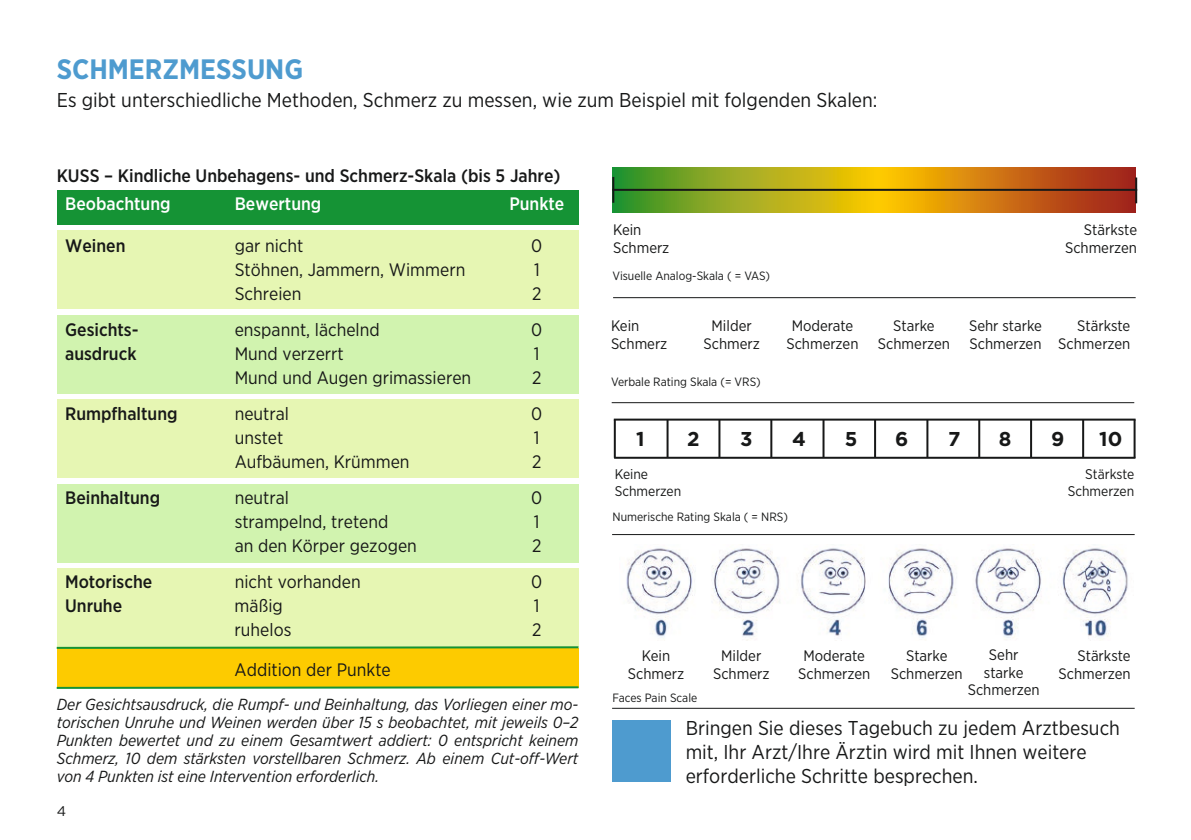
<style>
.page{position:relative;width:1191px;height:840px;background:#fff}
.page>*{position:absolute;margin:0;border:0;box-sizing:border-box;transform-origin:0 0}
.t1{font:700 28px "Gotham Narrow";color:#4e9bcf}
.t2{font:20px/24px "Gotham Narrow";color:#171818}
.t3{font:700 20px "Gotham";color:#171818}
.t4{font:18px "Gotham Narrow";color:#171818}
.t5{font:500 18px "Gotham Narrow";color:#171818}
.t6{font:500 18px "Gotham Narrow";color:#fff}
.t7{font:italic 16px/18px "Gotham Narrow";color:#171818;text-align:justify}
.t8{font:15.2px/17.8px "Gotham Narrow";color:#171818;text-align:center}
.t9{font:14px/17.2px "Gotham Narrow";color:#171818}
.t10{font:14px "Gotham";color:#171818}
.t11{font:12px "Gotham Narrow";color:#171818}
</style>
<div class="page">
<div style="left:57px;top:190px;width:521px;height:34px;background:#159335"></div>
<div style="left:57px;top:647px;width:521px;height:40px;background:#fdcb00"></div>
<div style="left:57px;top:230px;width:521px;height:78px;background:#e6f6b3"></div>
<div style="left:57px;top:399px;width:521px;height:78px;background:#e6f6b3"></div>
<div style="left:57px;top:568px;width:521px;height:78px;background:#e6f6b3"></div>
<div style="left:57px;top:315px;width:521px;height:78px;background:#d1f3af"></div>
<div style="left:57px;top:484px;width:521px;height:78px;background:#d1f3af"></div>
<hr style="left:57px;top:646px;width:521px;height:2px;background:#159335">
<hr style="left:57px;top:686px;width:521px;height:2px;background:#159335">
<div style="left:612px;top:720px;width:58px;height:61px;background:#4e9bcf"></div>
<img style="left:626px;top:546px;width:502px;height:94px">
<hr style="left:611px;top:402px;width:523px;height:1px;background:#171818">
<hr style="left:613px;top:297px;width:522px;height:1px;background:#171818">
<hr style="left:612px;top:534px;width:522px;height:1px;background:#171818">
<hr style="left:612px;top:707px;width:522px;height:1px;background:#171818">
<hr style="left:614px;top:418px;width:521px;height:2px;background:#171818">
<hr style="left:614px;top:456px;width:521px;height:2px;background:#171818">
<hr style="left:614px;top:419px;width:2px;height:38px;background:#171818">
<hr style="left:666px;top:419px;width:2px;height:38px;background:#171818">
<hr style="left:718px;top:419px;width:2px;height:38px;background:#171818">
<hr style="left:770px;top:419px;width:2px;height:38px;background:#171818">
<hr style="left:822px;top:419px;width:2px;height:38px;background:#171818">
<hr style="left:874px;top:419px;width:2px;height:38px;background:#171818">
<hr style="left:926px;top:419px;width:2px;height:38px;background:#171818">
<hr style="left:978px;top:419px;width:2px;height:38px;background:#171818">
<hr style="left:1030px;top:419px;width:2px;height:38px;background:#171818">
<hr style="left:1082px;top:419px;width:2px;height:38px;background:#171818">
<hr style="left:1133px;top:419px;width:2px;height:38px;background:#171818">
<svg style="left:613px;top:167px;width:522px;height:45px;background:#b48f16"></svg>
<hr style="left:612px;top:189px;width:525px;height:2px;background:#171818">
<hr style="left:612px;top:177px;width:2px;height:26px;background:#171818">
<hr style="left:1135px;top:177px;width:2px;height:26px;background:#171818">
<h1 class="t1" style="left:57px;top:51px;width:248px">SCHMERZMESSUNG</h1>
<p class="t2" style="left:57px;top:88px;width:822px">Es gibt unterschiedliche Methoden, Schmerz zu messen, wie zum Beispiel mit folgenden Skalen:</p>
<p class="t5" style="left:57px;top:164px;width:505px">KUSS – Kindliche Unbehagens- und Schmerz-Skala (bis 5 Jahre)</p>
<p class="t6" style="left:65px;top:192px;width:107px">Beobachtung</p>
<p class="t6" style="left:235px;top:192px;width:88px">Bewertung</p>
<p class="t6" style="left:509px;top:192px;width:57px">Punkte</p>
<p class="t5" style="left:65px;top:234px;width:62px">Weinen</p>
<p class="t4" style="left:235px;top:234px;width:70px">gar nicht</p>
<p class="t4" style="left:531px;top:234px;width:13px">0</p>
<p class="t4" style="left:235px;top:258px;width:232px">Stöhnen, Jammern, Wimmern</p>
<p class="t4" style="left:534px;top:258px;width:7px">1</p>
<p class="t4" style="left:235px;top:282px;width:68px">Schreien</p>
<p class="t4" style="left:532px;top:282px;width:11px">2</p>
<p class="t5" style="left:65px;top:318px;width:75px">Gesichts-</p>
<p class="t4" style="left:235px;top:318px;width:146px">enspannt, lächelnd</p>
<p class="t4" style="left:531px;top:318px;width:13px">0</p>
<p class="t5" style="left:65px;top:342px;width:73px">ausdruck</p>
<p class="t4" style="left:235px;top:342px;width:111px">Mund verzerrt</p>
<p class="t4" style="left:534px;top:342px;width:7px">1</p>
<p class="t4" style="left:235px;top:366px;width:238px">Mund und Augen grimassieren</p>
<p class="t4" style="left:532px;top:366px;width:11px">2</p>
<p class="t5" style="left:65px;top:402px;width:114px">Rumpfhaltung</p>
<p class="t4" style="left:235px;top:402px;width:56px">neutral</p>
<p class="t4" style="left:531px;top:402px;width:13px">0</p>
<p class="t4" style="left:235px;top:426px;width:50px">unstet</p>
<p class="t4" style="left:534px;top:426px;width:7px">1</p>
<p class="t4" style="left:235px;top:450px;width:176px">Aufbäumen, Krümmen</p>
<p class="t4" style="left:532px;top:450px;width:11px">2</p>
<p class="t5" style="left:65px;top:486px;width:96px">Beinhaltung</p>
<p class="t4" style="left:235px;top:486px;width:56px">neutral</p>
<p class="t4" style="left:531px;top:486px;width:13px">0</p>
<p class="t4" style="left:235px;top:510px;width:155px">strampelnd, tretend</p>
<p class="t4" style="left:534px;top:510px;width:7px">1</p>
<p class="t4" style="left:235px;top:534px;width:184px">an den Körper gezogen</p>
<p class="t4" style="left:532px;top:534px;width:11px">2</p>
<p class="t5" style="left:65px;top:570px;width:89px">Motorische</p>
<p class="t4" style="left:235px;top:570px;width:128px">nicht vorhanden</p>
<p class="t4" style="left:531px;top:570px;width:13px">0</p>
<p class="t5" style="left:65px;top:594px;width:59px">Unruhe</p>
<p class="t4" style="left:235px;top:594px;width:50px">mäßig</p>
<p class="t4" style="left:534px;top:594px;width:7px">1</p>
<p class="t4" style="left:235px;top:618px;width:58px">ruhelos</p>
<p class="t4" style="left:532px;top:618px;width:11px">2</p>
<p class="t4" style="left:235px;top:658px;width:158px">Addition der Punkte</p>
<p class="t7" style="left:57px;top:694px;width:523px">Der Gesichtsausdruck, die Rumpf- und Beinhaltung, das Vorliegen einer mo&shy;torischen Unruhe und Weinen werden über 15 s beobachtet, mit jeweils 0–2<br>Punkten bewertet und zu einem Gesamtwert addiert: 0 entspricht keinem Schmerz, 10 dem stärksten vorstellbaren Schmerz. Ab einem Cut-off-Wert von 4 Punkten ist eine Intervention erforderlich.</p>
<p class="t10" style="left:57px;top:801px;width:11px">4</p>
<p class="t8" style="left:613px;top:221px;width:58px;text-align:left">Kein<br>Schmerz</p>
<p class="t11" style="left:612px;top:268px;width:159px">Visuelle Analog-Skala ( = VAS)</p>
<p class="t8" style="left:611px;top:316px;width:58px;text-align:left">Kein<br>Schmerz</p>
<p class="t8" style="left:786px;top:316px;width:73px">Moderate<br>Schmerzen</p>
<p class="t8" style="left:878px;top:316px;width:73px">Starke<br>Schmerzen</p>
<p class="t8" style="left:969px;top:316px;width:74px;text-align:left">Sehr starke<br>Schmerzen</p>
<p class="t8" style="left:703px;top:316px;width:58px">Milder<br>Schmerz</p>
<p class="t11" style="left:611px;top:374px;width:151px">Verbale Rating Skala (= VRS)</p>
<p class="t8" style="left:1065px;top:221px;width:73px;text-align:right">Stärkste<br>Schmerzen</p>
<p class="t8" style="left:1058px;top:316px;width:73px;text-align:right">Stärkste<br>Schmerzen</p>
<p class="t3" style="left:636px;top:425px;width:10px">1</p>
<p class="t3" style="left:687px;top:425px;width:14px">2</p>
<p class="t3" style="left:740px;top:425px;width:14px">3</p>
<p class="t3" style="left:792px;top:425px;width:15px">4</p>
<p class="t3" style="left:844px;top:425px;width:14px">5</p>
<p class="t3" style="left:895px;top:425px;width:15px">6</p>
<p class="t3" style="left:948px;top:425px;width:14px">7</p>
<p class="t3" style="left:998px;top:425px;width:14px">8</p>
<p class="t3" style="left:1051px;top:425px;width:15px">9</p>
<p class="t3" style="left:1099px;top:425px;width:25px">10</p>
<p class="t9" style="left:615px;top:464px;width:68px">Keine<br>Schmerzen</p>
<p class="t9" style="left:1067px;top:464px;width:68px;text-align:right">Stärkste<br>Schmerzen</p>
<p class="t11" style="left:612px;top:508px;width:177px">Numerische Rating Skala ( = NRS)</p>
<p class="t8" style="left:628px;top:646px;width:58px">Kein<br>Schmerz</p>
<p class="t8" style="left:798px;top:646px;width:73px">Moderate<br>Schmerzen</p>
<p class="t8" style="left:890px;top:646px;width:73px">Starke<br>Schmerzen</p>
<p class="t8" style="left:967px;top:645px;width:73px">Sehr starke<br>Schmerzen</p>
<p class="t8" style="left:1058px;top:646px;width:73px;text-align:right">Stärkste<br>Schmerzen</p>
<p class="t8" style="left:713px;top:646px;width:58px">Milder<br>Schmerz</p>
<p class="t11" style="left:612px;top:690px;width:86px">Faces Pain Scale</p>
<p class="t2" style="left:685px;top:715px;width:436px">Bringen Sie dieses Tagebuch zu jedem Arztbesuch mit, Ihr Arzt/Ihre Ärztin wird mit Ihnen weitere erforderliche Schritte besprechen.</p>
</div>
